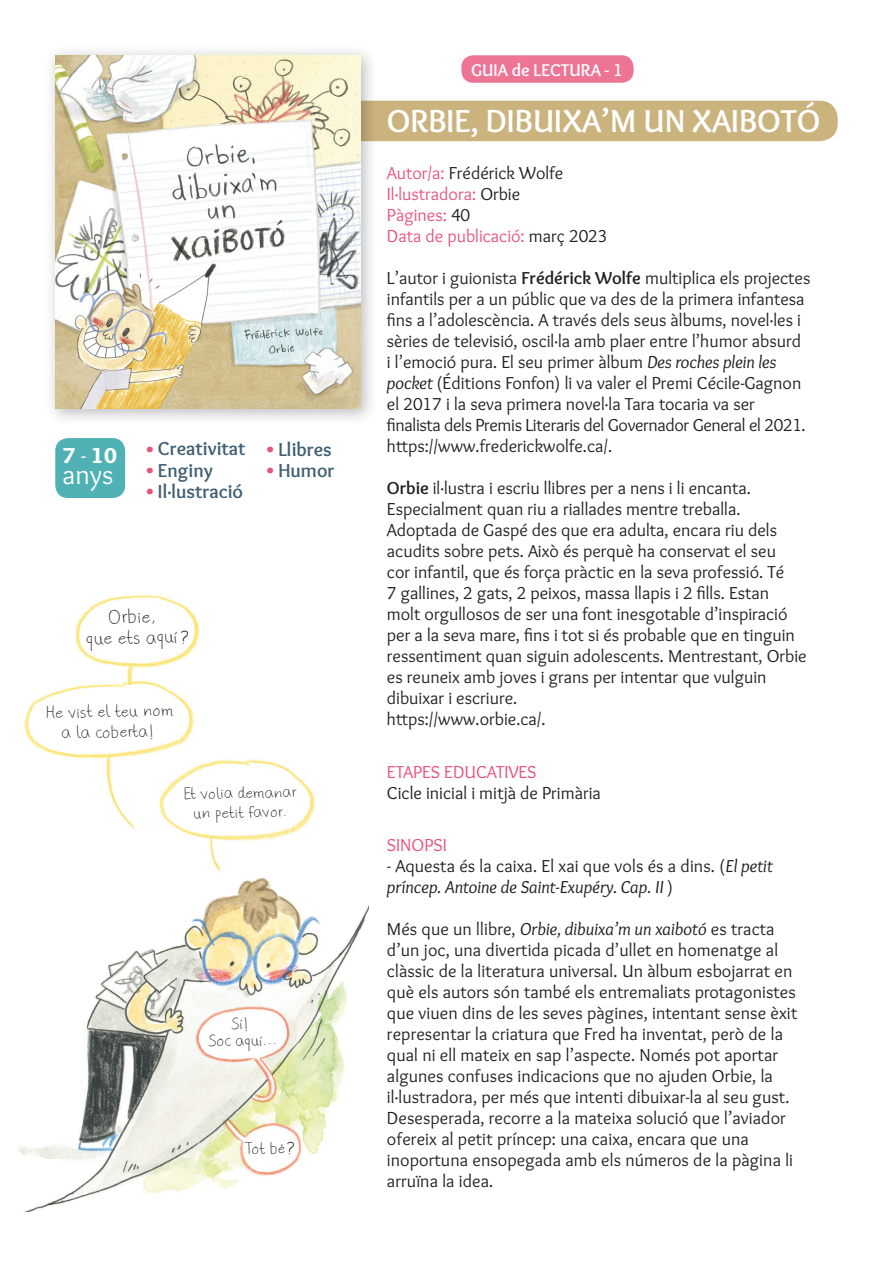
<style>
.page{position:relative;width:893px;height:1263px;background:#fff}
.page>*{position:absolute;margin:0;border:0;box-sizing:border-box;transform-origin:0 0}
.t1{font:700 33px "Overlock";color:#fff}
.t2{font:27.6px "Overlock";color:#fff}
.t3{font:900 22.5px "Overlock";color:#fff}
.t4{font:700 19.5px "Overlock";color:#406074}
.t5{font:18px/21px "Overlock";color:#231f20}
.t6{font:18px/21px "Overlock";color:#ea527b}
.t7{font:italic 18px/21px "Overlock";letter-spacing:.005em;color:#231f20}
.t8{font:700 17.7px "Overlock";color:#fff}
.t9{font:100 16.65px "phitradesign Handwritten";color:#231f20;scale:1.05 1}
.t10{font:100 16.2px "phitradesign Handwritten";color:#231f20;scale:1.05 1}
.t11{font:100 14.7px/20.5px "phitradesign Handwritten";color:#231f20;text-align:center;scale:1.05 1}
.t12{font:100 13.8px/19.6px "phitradesign Handwritten";color:#231f20;text-align:center;scale:1.05 1}
.s1{font-weight:400}
.s2{font-size:24px;color:#ea527b}
.s3{font-family:"Classic Nosh";font-weight:400;font-size:30.45px}
.s4{font-family:"Classic Nosh";font-weight:400;font-size:28.5px}
.s5{color:#231f20}
.s6{font-weight:700}
.s7{font-style:italic}
.s8{font-style:normal}
</style>
<div class="page">
<div style="left:461px;top:55px;width:173px;height:28px;background:#ee7495;border-radius:12px"></div>
<div style="left:281px;top:101px;width:557px;height:40px;background:#cbb37e;border-radius:18px"></div>
<div style="left:44px;top:44px;width:334px;height:382px;background:#231f20;opacity:.3"></div>
<img style="left:55px;top:55px;width:306px;height:354px">
<div style="left:55px;top:438px;width:70px;height:60px;background:#50b1b5;border-radius:13px"></div>
<img style="left:18px;top:595px;width:351px;height:616px">
<div style="left:44px;top:1159px;width:19px;height:20px;background:#fff"></div>
<div style="left:346px;top:1195px;width:51px;height:37px;background:#fff"></div>
<p class="t3" style="left:63px;top:441px;width:56px">7 <span class="s1">-</span> 10</p>
<h2 class="t2" style="left:63px;top:459px;width:52px">anys</h2>
<p class="t4" style="left:147px;top:437px;width:100px"><span class="s2">•</span> Creativitat</p>
<p class="t4" style="left:147px;top:459px;width:68px"><span class="s2">•</span> Enginy</p>
<p class="t4" style="left:147px;top:480px;width:98px"><span class="s2">•</span> Il·lustració</p>
<p class="t4" style="left:267px;top:438px;width:66px"><span class="s2">•</span> Llibres</p>
<p class="t4" style="left:267px;top:459px;width:69px"><span class="s2">•</span> Humor</p>
<p class="t9" style="left:109px;top:604px;width:47px;rotate:-1deg">Orbie,</p>
<p class="t10" style="left:87px;top:626px;width:99px;rotate:-1deg">que ets aquí<span class="s3">?</span></p>
<p class="t11" style="left:46px;top:702px;width:123px;rotate:-1deg">He vist el teu nom a la coberta!</p>
<p class="t12" style="left:184px;top:784px;width:109px;rotate:-1deg">Et volia demanar un petit favor.</p>
<p class="t12" style="left:209px;top:1016px;width:67px;line-height:16.6px;rotate:-1deg">Sí!<br>Soc aquí...</p>
<p class="t12" style="left:246px;top:1139px;width:47px;rotate:-1deg">Tot bé<span class="s4">?</span></p>
<p class="t8" style="left:471px;top:59px;width:153px">GUIA de LECTURA - 1</p>
<h1 class="t1" style="left:387px;top:102px;width:435px">Orbie, dibuixa’m un xaibotó</h1>
<p class="t6" style="left:387px;top:163px;width:222px">Autor/a: <span class="s5">Frédérick Wolfe<br></span>Il·lustradora: <span class="s5">Orbie<br></span>Pàgines: <span class="s5">40<br></span>Data de publicació: <span class="s5">març 2023</span></p>
<p class="t5" style="left:387px;top:268px;width:425px">L’autor i guionista <span class="s6">Frédérick Wolfe</span> multiplica els projectes infantils per a un públic que va des de la primera infantesa fins a l’adolescència. A través dels seus àlbums, novel·les i sèries de televisió, oscil·la amb plaer entre l’humor absurd<br>i l’emoció pura. El seu primer àlbum <span class="s7">Des roches plein les pocket</span> (Éditions Fonfon) li va valer el Premi Cécile-Gagnon el 2017 i la seva primera novel·la Tara tocaria va ser finalista dels Premis Literaris del Governador General el 2021. https://www.frederickwolfe.ca/.</p>
<p class="t5" style="left:387px;top:478px;width:421px"><span class="s6">Orbie</span> il·lustra i escriu llibres per a nens i li encanta.<br>Especialment quan riu a riallades mentre treballa.<br>Adoptada de Gaspé des que era adulta, encara riu dels acudits sobre pets. Això és perquè ha conservat el seu<br>cor infantil, que és força pràctic en la seva professió. Té<br>7 gallines, 2 gats, 2 peixos, massa llapis i 2 fills. Estan molt orgullosos de ser una font inesgotable d’inspiració per a la seva mare, fins i tot si és probable que en tinguin ressentiment quan siguin adolescents. Mentrestant, Orbie es reuneix amb joves i grans per intentar que vulguin dibuixar i escriure.<br>https://www.orbie.ca/.</p>
<p class="t6" style="left:387px;top:761px;width:151px">ETAPES EDUCATIVES</p>
<p class="t5" style="left:387px;top:782px;width:215px">Cicle inicial i mitjà de Primària</p>
<p class="t6" style="left:387px;top:835px;width:61px">SINOPSI</p>
<p class="t7" style="left:387px;top:856px;width:387px"><span class="s8">- Aquesta és la caixa. El xai que vols és a dins. (</span>El petit príncep. Antoine de Saint-Exupéry. Cap. II <span class="s8">)</span></p>
<p class="t5" style="left:387px;top:919px;width:412px">Més que un llibre, <span class="s7">Orbie, dibuixa’m un xaibotó</span> es tracta d’un joc, una divertida picada d’ullet en homenatge al clàssic de la literatura universal. Un àlbum esbojarrat en què els autors són també els entremaliats protagonistes que viuen dins de les seves pàgines, intentant sense èxit representar la criatura que Fred ha inventat, però de la qual ni ell mateix en sap l’aspecte. Només pot aportar algunes confuses indicacions que no ajuden Orbie, la il·lustradora, per més que intenti dibuixar-la al seu gust.<br>Desesperada, recorre a la mateixa solució que l’aviador ofereix al petit príncep: una caixa, encara que una inoportuna ensopegada amb els números de la pàgina li arruïna la idea.</p>
</div>
